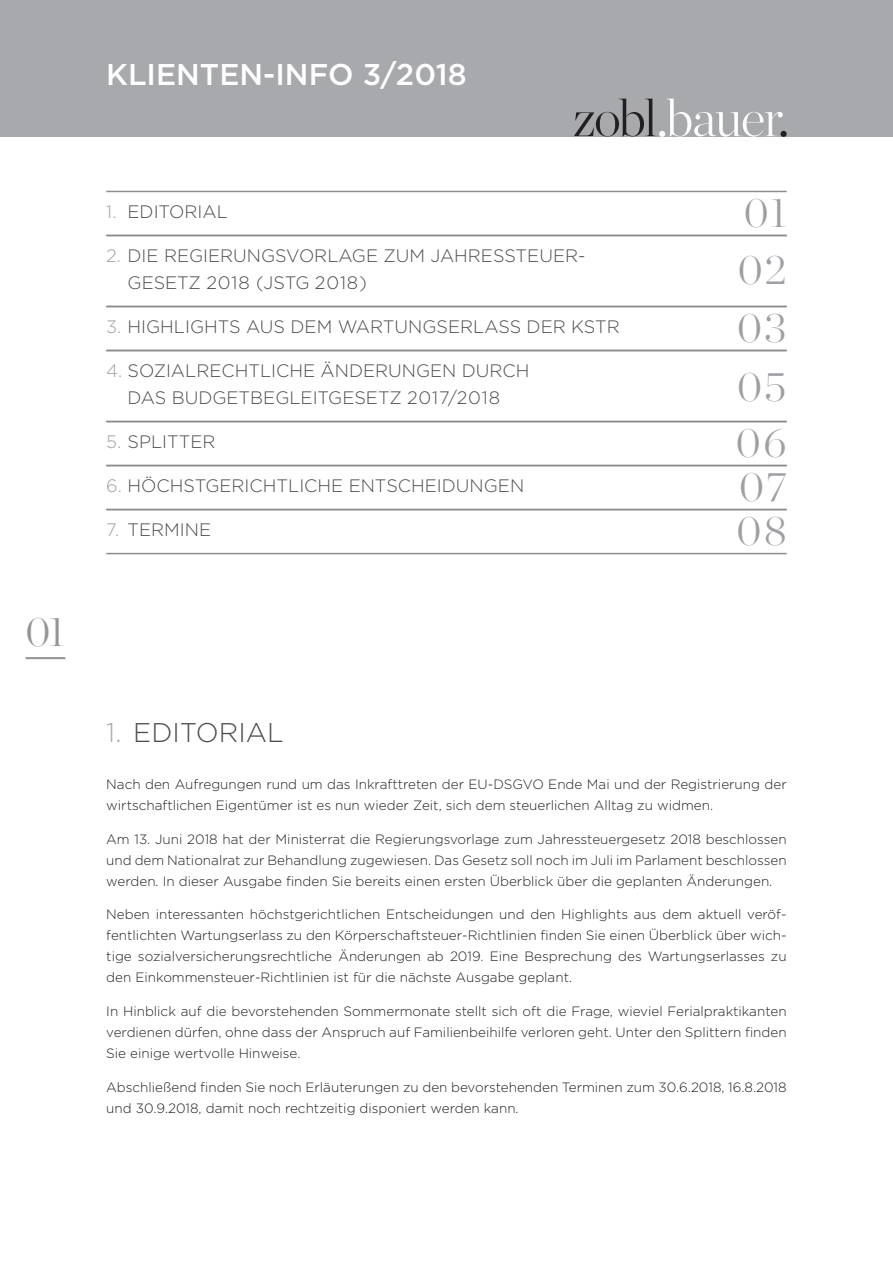
<style>
.page{position:relative;width:893px;height:1263px;background:#fff}
.page>*{position:absolute;margin:0;border:0;box-sizing:border-box;transform-origin:0 0}
.t1{font:200 42px "Chronicle Display";letter-spacing:.05em;color:#9d9fa2}
.t2{font:200 42px "Chronicle Display";color:#939598}
.t3{font:500 30px "Gotham";color:#fff}
.t4{font:300 27px "Gotham";color:#4b4c4d}
.t5{font:300 18px/27px "Gotham";color:#4b4c4d}
.Copy_Abstand_7{font:300 13.5px/21px "Gotham";color:#231f20;text-align:justify}
.Copy{font:300 13.5px/21px "Gotham";color:#231f20}
.s1{color:#9d9fa2}
.s2{color:#a8a9ad}
</style>
<div class="page">
<div style="left:0;top:0;width:893px;height:136px;background:#a8a9ad"></div>
<svg style="left:574px;top:99px;width:209px;height:38px"></svg>
<div style="left:780px;top:131px;width:7px;height:6px;background:#231f20;border-radius:50%"></div>
<hr style="left:26px;top:657px;width:39px;height:2px;background:#939598">
<hr style="left:106px;top:191px;width:681px;height:1px;background:#8a8c8f">
<hr style="left:106px;top:235px;width:681px;height:1px;background:#8a8c8f">
<hr style="left:106px;top:306px;width:681px;height:1px;background:#8a8c8f">
<hr style="left:106px;top:350px;width:681px;height:1px;background:#8a8c8f">
<hr style="left:106px;top:421px;width:681px;height:1px;background:#8a8c8f">
<hr style="left:106px;top:465px;width:681px;height:1px;background:#8a8c8f">
<hr style="left:106px;top:509px;width:681px;height:1px;background:#8a8c8f">
<hr style="left:106px;top:553px;width:681px;height:1px;background:#8a8c8f">
<h2 class="t3" style="left:106px;top:55px;width:362px">KLIENTEN-INFO 3/2018</h2>
<h1 class="t2" style="left:26px;top:600px;width:41px">01</h1>
<p class="t5" style="left:106px;top:197px;width:123px"><span class="s1">1.</span> EDITORIAL</p>
<p class="t1" style="left:744px;top:180px;width:44px">01</p>
<p class="t5" style="left:128px;top:241px;width:459px;text-indent:-21px"><span class="s1">2.</span> DIE REGIERUNGSVORLAGE ZUM JAHRESSTEUER-<br>GESETZ 2018 (JSTG 2018)</p>
<p class="t1" style="left:738px;top:238px;width:51px">02</p>
<p class="t5" style="left:106px;top:312px;width:515px"><span class="s1">3.</span> HIGHLIGHTS AUS DEM WARTUNGSERLASS DER KSTR</p>
<p class="t1" style="left:737px;top:295px;width:51px">03</p>
<p class="t5" style="left:106px;top:356px;width:425px;text-align:center"><span class="s1">4.</span> SOZIALRECHTLICHE ÄNDERUNGEN DURCH<br>DAS BUDGETBEGLEITGESETZ 2017/2018</p>
<p class="t1" style="left:737px;top:354px;width:51px">05</p>
<p class="t5" style="left:106px;top:427px;width:111px"><span class="s1">5.</span> SPLITTER</p>
<p class="t1" style="left:736px;top:410px;width:52px">06</p>
<p class="t5" style="left:106px;top:471px;width:419px"><span class="s1">6.</span> HÖCHSTGERICHTLICHE ENTSCHEIDUNGEN</p>
<p class="t1" style="left:739px;top:454px;width:49px">07</p>
<p class="t5" style="left:106px;top:515px;width:106px"><span class="s1">7.</span> TERMINE</p>
<p class="t1" style="left:736px;top:498px;width:52px">08</p>
<p class="t4" style="left:106px;top:716px;width:179px"><span class="s2">1.</span> EDITORIAL</p>
<p class="Copy_Abstand_7" style="left:106px;top:773px;width:682px">Nach den Aufregungen rund um das Inkrafttreten der EU-DSGVO Ende Mai und der Registrierung der wirtschaftlichen Eigentümer ist es nun wieder Zeit, sich dem steuerlichen Alltag zu widmen.</p>
<p class="Copy_Abstand_7" style="left:106px;top:828px;width:682px">Am 13. Juni 2018 hat der Ministerrat die Regierungsvorlage zum Jahressteuergesetz 2018 beschlossen und dem Nationalrat zur Behandlung zugewiesen. Das Gesetz soll noch im Juli im Parlament beschlossen werden. In dieser Ausgabe finden Sie bereits einen ersten Überblick über die geplanten Änderungen.</p>
<p class="Copy_Abstand_7" style="left:106px;top:904px;width:682px">Neben interessanten höchstgerichtlichen Entscheidungen und den Highlights aus dem aktuell veröf&shy;fentlichten Wartungserlass zu den Körperschaftsteuer-Richtlinien finden Sie einen Überblick über wich&shy;tige sozialversicherungsrechtliche Änderungen ab 2019. Eine Besprechung des Wartungserlasses zu den Einkommensteuer-Richtlinien ist für die nächste Ausgabe geplant.</p>
<p class="Copy_Abstand_7" style="left:106px;top:1000px;width:682px">In Hinblick auf die bevorstehenden Sommermonate stellt sich oft die Frage, wieviel Ferialpraktikanten verdienen dürfen, ohne dass der Anspruch auf Familienbeihilfe verloren geht. Unter den Splittern finden Sie einige wertvolle Hinweise.</p>
<p class="Copy" style="left:106px;top:1076px;width:682px">Abschließend finden Sie noch Erläuterungen zu den bevorstehenden Terminen zum 30.6.2018, 16.8.2018 und 30.9.2018, damit noch rechtzeitig disponiert werden kann.</p>
</div>
